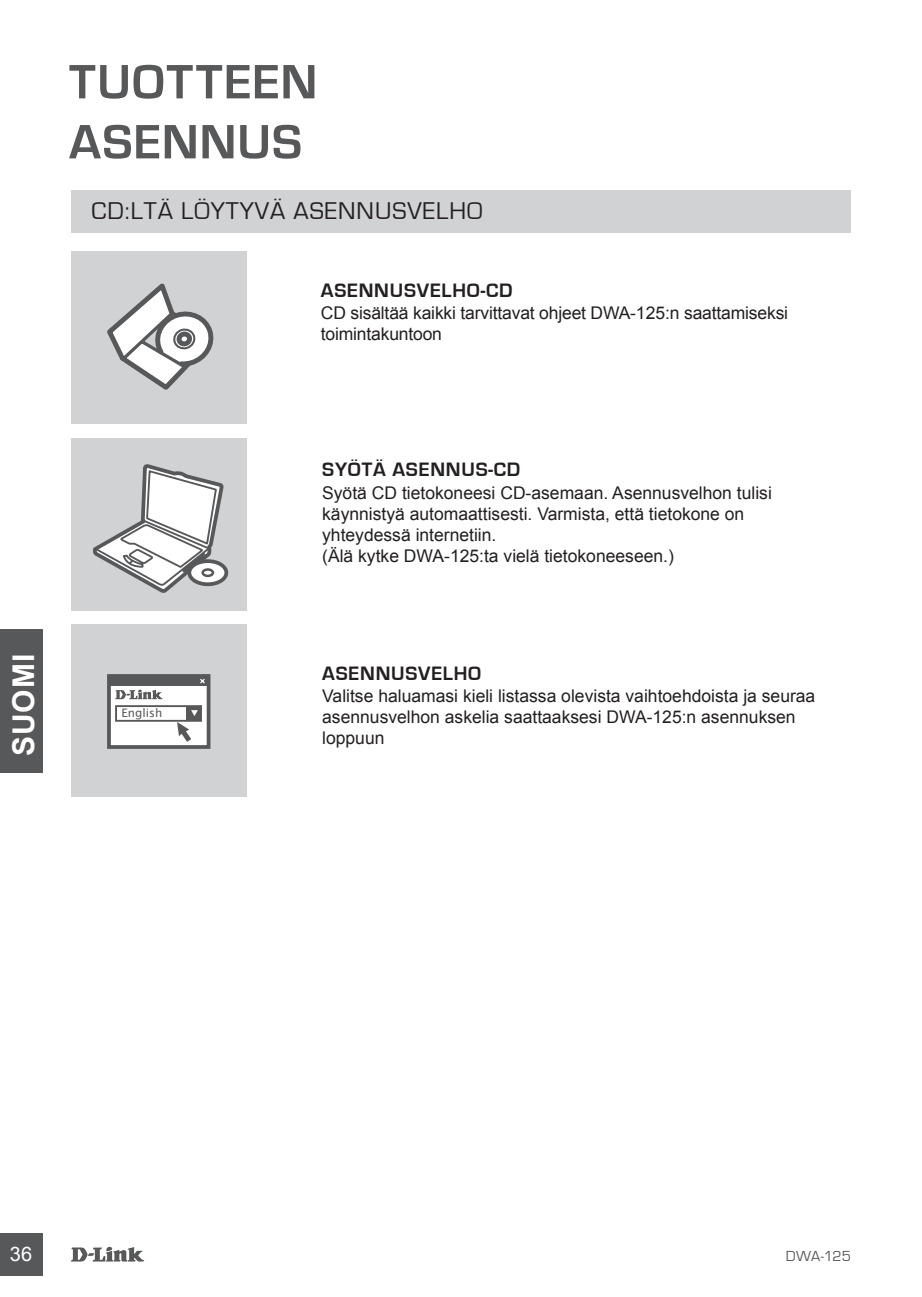
<style>
.page{position:relative;width:922px;height:1297px;background:#fff}
.page>*{position:absolute;margin:0;border:0;box-sizing:border-box;transform-origin:0 0}
.t1{font:700 50px/60px "Eurostile";letter-spacing:.025em;color:#57585a}
.t2{font:700 30px "Arial";letter-spacing:.04em;color:#fff}
.t3{font:25px "Eurostile";letter-spacing:.04em;color:#231f20}
.t4{font:700 20px "Eurostile";letter-spacing:.04em;color:#231f20}
.t5{font:20px "Arial";color:#fff}
.t6{font:17.5px/21px "Arial";color:#231f20}
.t7{font:15px "Eurostile";color:#57585a}
.t8{font:11.75px "Lucida Sans";color:#57585a}
</style>
<div class="page">
<svg style="left:71px;top:1247px;width:73px;height:14px"></svg>
<div style="left:0;top:1233px;width:43px;height:43px;background:#57585a"></div>
<div style="left:0;top:629px;width:43px;height:144px;background:#57585a"></div>
<div style="left:72px;top:190px;width:778px;height:43px;background:#d1d2d4"></div>
<div style="left:72px;top:438px;width:175px;height:172px;background:#d1d2d4"></div>
<div style="left:72px;top:624px;width:175px;height:172px;background:#d1d2d4"></div>
<div style="left:72px;top:252px;width:175px;height:172px;background:#d1d2d4"></div>
<svg style="left:107px;top:283px;width:107px;height:107px"></svg>
<div style="left:187px;top:559px;width:41px;height:27px;border:4px solid #57585a;border-radius:50%"></div>
<div style="left:107px;top:674px;width:103px;height:75px;background:#fff;border:4px solid #57585a"></div>
<div style="left:115px;top:705px;width:87px;height:17px;border:2px solid #57585a"></div>
<div style="left:187px;top:706px;width:14px;height:14px;background:#57585a"></div>
<svg style="left:191px;top:710px;width:7px;height:6px"></svg>
<svg style="left:176px;top:722px;width:20px;height:25px"></svg>
<svg style="left:92px;top:464px;width:133px;height:238px"></svg>
<h1 class="t1" style="left:69px;top:53px;width:250px">TUOTTEEN<br>ASENNUS</h1>
<h3 class="t3" style="left:92px;top:198px;width:392px">CD:LTÄ LÖYTYVÄ ASENNUSVELHO</h3>
<p class="t4" style="left:321px;top:279px;width:193px">ASENNUSVELHO-CD</p>
<p class="t6" style="left:321px;top:302px;width:468px">CD sisältää kaikki tarvittavat ohjeet DWA-125:n saattamiseksi toimintakuntoon</p>
<h2 class="t2" style="left:4px;top:756px;width:105px;rotate:-90deg">SUOMI</h2>
<p class="t8" style="left:122px;top:706px;width:42px">English</p>
<p class="t4" style="left:322px;top:459px;width:199px">SYÖTÄ ASENNUS-CD</p>
<p class="t6" style="left:322px;top:482px;width:451px">Syötä CD tietokoneesi CD-asemaan. Asennusvelhon tulisi käynnistyä automaattisesti. Varmista, että tietokone on yhteydessä internetiin.<br>(Älä kytke DWA-125:ta vielä tietokoneeseen.)</p>
<p class="t4" style="left:322px;top:663px;width:160px">ASENNUSVELHO</p>
<p class="t6" style="left:322px;top:686px;width:494px">Valitse haluamasi kieli listassa olevista vaihtoehdoista ja seuraa asennusvelhon askelia saattaaksesi DWA-125:n asennuksen loppuun</p>
<p class="t5" style="left:10px;top:1241px;width:24px">36</p>
<p class="t7" style="left:785px;top:1248px;width:67px">DWA-125</p>
</div>
